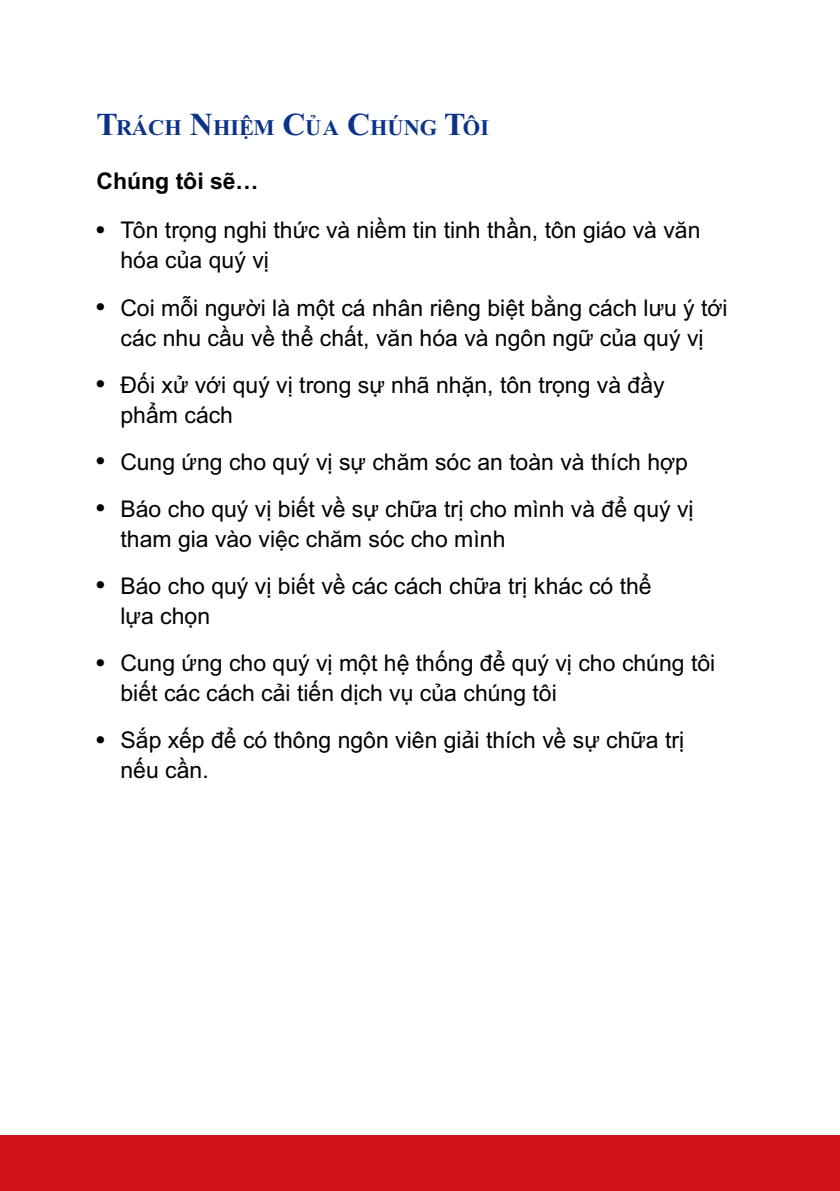
<style>
.page{position:relative;width:840px;height:1191px;background:#fff}
.page>*{position:absolute;margin:0;border:0;box-sizing:border-box;transform-origin:0 0}
.t1{font:23px/30px "VEET Helv";color:#000}
.t2{font:700 23px "VEET Helv";color:#000}
.t3{font:700 22.4px "VEET Times";color:#0c3388}
.s1{font-size:32px}
.s2{font-family:"Helvetica LT Std"}
</style>
<div class="page">
<div style="left:0;top:1135px;width:839px;height:56px;background:#d0121b"></div>
<p class="t3" style="left:96px;top:111px;width:394px"><span class="s1">T</span>RÁCH <span class="s1">N</span>HIỆM <span class="s1">C</span>ỦA <span class="s1">C</span>HÚNG <span class="s1">T</span>ÔI</p>
<p class="t2" style="left:96px;top:166px;width:163px">Chúng tôi sẽ…</p>
<p class="t1" style="left:120px;top:215px;width:581px;text-indent:-24px"><span class="s2">•</span> Tôn trọng nghi thức và niềm tin tinh thần, tôn giáo và văn hóa của quý vị</p>
<p class="t1" style="left:96px;top:292px;width:632px;text-align:center"><span class="s2">•</span> Coi mỗi người là một cá nhân riêng biệt bằng cách lưu ý tới các nhu cầu về thể chất, văn hóa và ngôn ngữ của quý vị</p>
<p class="t1" style="left:120px;top:369px;width:545px;text-indent:-24px"><span class="s2">•</span> Đối xử với quý vị trong sự nhã nhặn, tôn trọng và đầy phẩm cách</p>
<p class="t1" style="left:96px;top:446px;width:592px"><span class="s2">•</span> Cung ứng cho quý vị sự chăm sóc an toàn và thích hợp</p>
<p class="t1" style="left:120px;top:493px;width:574px;text-indent:-24px"><span class="s2">•</span> Báo cho quý vị biết về sự chữa trị cho mình và để quý vị tham gia vào việc chăm sóc cho mình</p>
<p class="t1" style="left:120px;top:570px;width:532px;text-indent:-24px"><span class="s2">•</span> Báo cho quý vị biết về các cách chữa trị khác có thể lựa chọn</p>
<p class="t1" style="left:120px;top:647px;width:596px;text-indent:-24px"><span class="s2">•</span> Cung ứng cho quý vị một hệ thống để quý vị cho chúng tôi biết các cách cải tiến dịch vụ của chúng tôi</p>
<p class="t1" style="left:120px;top:724px;width:565px;text-indent:-24px"><span class="s2">•</span> Sắp xếp để có thông ngôn viên giải thích về sự chữa trị nếu cần.</p>
</div>
